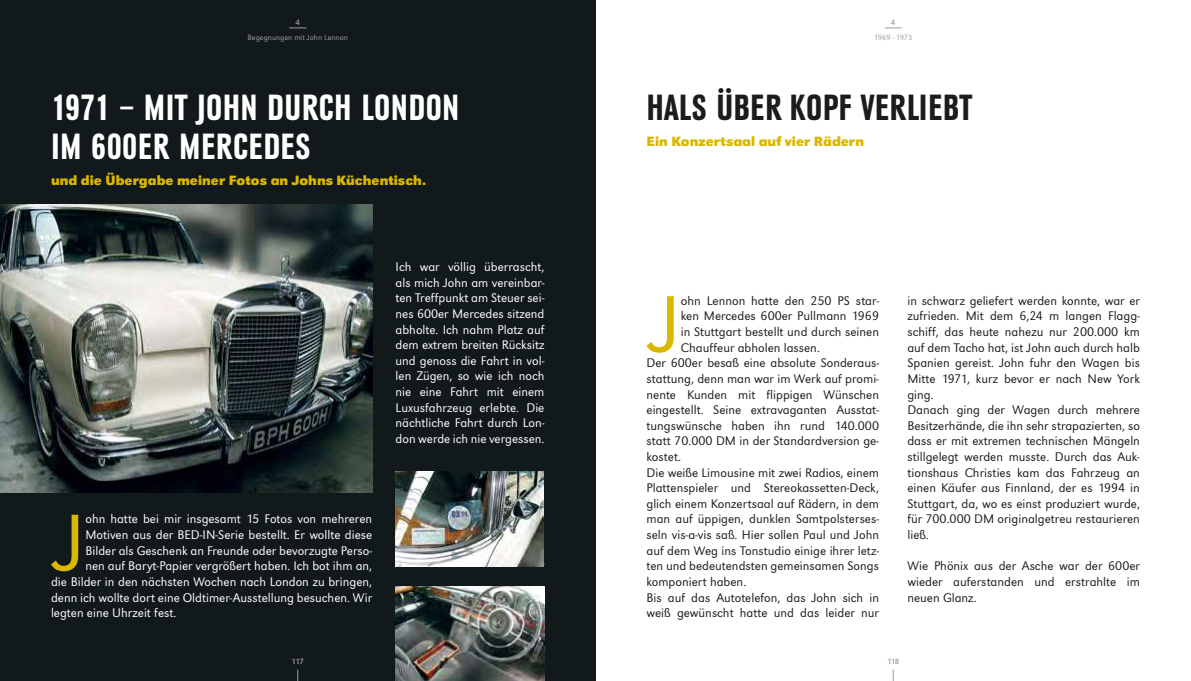
<style>
.page{position:relative;width:1191px;height:681px;background:#fff}
.page>*{position:absolute;margin:0;border:0;box-sizing:border-box;transform-origin:0 0}
.t1{font:300 83.2px "URW Grotesk T";color:#dbb700}
.t2{font:700 condensed 38px/39px "URW Grotesk T";letter-spacing:.01em;color:#fff}
.t3{font:700 condensed 38px "URW Grotesk T";letter-spacing:.01em;color:#1c1c1b}
.t4{font:700 14px "URW Grotesk T";color:#dbb700}
.t5{font:300 13px/15.6px "URW Grotesk T";color:#1c1c1b}
.t6{font:300 13px/15.6px "URW Grotesk T";color:#fff;text-align:justify}
.t7{font:300 8px "URW Grotesk T";color:#9d9d9c}
.t8{font:300 8px "URW Grotesk T";letter-spacing:-.025em;color:#9d9d9c}
.t9{font:8px "URW Grotesk T";letter-spacing:-.08em;color:#9d9d9c}
</style>
<div class="page">
<div style="left:0;top:0;width:595px;height:680px;background:#12191b"></div>
<svg style="left:289px;top:28px;width:17px;height:1px"></svg>
<img style="left:0;top:204px;width:372px;height:288px">
<svg style="left:0;top:204px;width:8px;height:5px"></svg>
<img style="left:395px;top:471px;width:149px;height:95px">
<svg style="left:538px;top:563px;width:7px;height:4px"></svg>
<img style="left:395px;top:586px;width:149px;height:94px">
<svg style="left:884px;top:28px;width:17px;height:1px"></svg>
<p class="t9" style="left:295px;top:17px;width:6px">4</p>
<p class="t7" style="left:248px;top:32px;width:102px">Begegnungen mit John Lennon</p>
<h2 class="t2" style="left:51px;top:88px;width:410px">1971 – MIT JOHN DURCH LONDON<br>IM 600ER MERCEDES</h2>
<p class="t4" style="left:51px;top:172px;width:377px">und die Übergabe meiner Fotos an Johns Küchentisch.</p>
<p class="t6" style="left:395px;top:259px;width:150px">Ich war völlig überrascht, als mich John am vereinbar&shy;ten Treffpunkt am Steuer sei&shy;nes 600er Mercedes sitzend abholte. Ich nahm Platz auf dem extrem breiten Rücksitz und genoss die Fahrt in vol&shy;len Zügen, so wie ich noch nie eine Fahrt mit einem Luxusfahrzeug erlebte. Die nächtliche Fahrt durch Lon&shy;don werde ich nie vergessen.</p>
<h1 class="t1" style="left:55px;top:493px;width:32px">J</h1>
<p class="t6" style="left:85px;top:511px;width:288px">ohn hatte bei mir insgesamt 15 Fotos von mehreren</p>
<p class="t6" style="left:85px;top:526px;width:288px">Motiven aus der BED-IN-Serie bestellt. Er wollte diese</p>
<p class="t6" style="left:85px;top:542px;width:288px">Bilder als Geschenk an Freunde oder bevorzugte Perso-</p>
<p class="t6" style="left:85px;top:557px;width:288px">nen auf Baryt-Papier vergrößert haben. Ich bot ihm an,</p>
<p class="t6" style="left:51px;top:573px;width:323px">die Bilder in den nächsten Wochen nach London zu bringen,</p>
<p class="t6" style="left:51px;top:589px;width:322px">denn ich wollte dort eine Oldtimer-Ausstellung besuchen. Wir</p>
<p class="t6" style="left:51px;top:604px;width:127px">legten eine Uhrzeit fest.</p>
<p class="t9" style="left:292px;top:656px;width:14px">117</p>
<p class="t9" style="left:891px;top:17px;width:6px">4</p>
<p class="t8" style="left:874px;top:32px;width:40px">1969 –1973</p>
<h2 class="t3" style="left:646px;top:87px;width:327px">HALS ÜBER KOPF VERLIEBT</h2>
<p class="t4" style="left:646px;top:133px;width:219px">Ein Konzertsaal auf vier Rädern</p>
<h1 class="t1" style="left:650px;top:275px;width:32px">J</h1>
<p class="t5" style="left:681px;top:292px;width:200px">ohn Lennon hatte den 250 PS star-</p>
<p class="t5" style="left:681px;top:308px;width:200px">ken Mercedes 600er Pullmann 1969</p>
<p class="t5" style="left:681px;top:323px;width:200px">in Stuttgart bestellt und durch seinen</p>
<p class="t5" style="left:681px;top:339px;width:141px">Chauffeur abholen lassen.</p>
<p class="t5" style="left:646px;top:355px;width:234px">Der 600er besaß eine absolute Sonderaus-</p>
<p class="t5" style="left:646px;top:370px;width:234px">stattung, denn man war im Werk auf promi-</p>
<p class="t5" style="left:646px;top:386px;width:234px">nente Kunden mit flippigen Wünschen</p>
<p class="t5" style="left:646px;top:401px;width:234px">eingestellt. Seine extravaganten Ausstat-</p>
<p class="t5" style="left:646px;top:417px;width:234px">tungswünsche haben ihn rund 140.000</p>
<p class="t5" style="left:646px;top:433px;width:234px">statt 70.000 DM in der Standardversion ge-</p>
<p class="t5" style="left:646px;top:448px;width:36px">kostet.</p>
<p class="t5" style="left:646px;top:464px;width:234px">Die weiße Limousine mit zwei Radios, einem</p>
<p class="t5" style="left:646px;top:479px;width:234px">Plattenspieler und Stereokassetten-Deck,</p>
<p class="t5" style="left:646px;top:495px;width:234px">glich einem Konzertsaal auf Rädern, in dem</p>
<p class="t5" style="left:646px;top:511px;width:234px">man auf üppigen, dunklen Samtpolsterses-</p>
<p class="t5" style="left:646px;top:526px;width:234px">seln vis-a-vis saß. Hier sollen Paul und John</p>
<p class="t5" style="left:646px;top:542px;width:234px">auf dem Weg ins Tonstudio einige ihrer letz-</p>
<p class="t5" style="left:646px;top:557px;width:234px">ten und bedeutendsten gemeinsamen Songs</p>
<p class="t5" style="left:646px;top:573px;width:101px">komponiert haben.</p>
<p class="t5" style="left:646px;top:589px;width:234px">Bis auf das Autotelefon, das John sich in</p>
<p class="t5" style="left:646px;top:604px;width:234px">weiß gewünscht hatte und das leider nur</p>
<p class="t5" style="left:907px;top:292px;width:234px">in schwarz geliefert werden konnte, war er zufrieden. Mit dem 6,24 m langen Flagg&shy;schiff, das heute nahezu nur 200.000 km auf dem Tacho hat, ist John auch durch halb Spanien gereist. John fuhr den Wagen bis Mitte 1971, kurz bevor er nach New York ging.<br>Danach ging der Wagen durch mehrere Besitzerhände, die ihn sehr strapazierten, so dass er mit extremen technischen Mängeln stillgelegt werden musste. Durch das Auk&shy;tionshaus Christies kam das Fahrzeug an einen Käufer aus Finnland, der es 1994 in Stuttgart, da, wo es einst produziert wurde, für 700.000 DM originalgetreu restaurieren ließ.</p>
<p class="t5" style="left:907px;top:557px;width:234px;text-align:justify">Wie Phönix aus der Asche war der 600er wieder auferstanden und erstrahlte im neuen Glanz.</p>
<p class="t9" style="left:887px;top:656px;width:14px">118</p>
</div>
